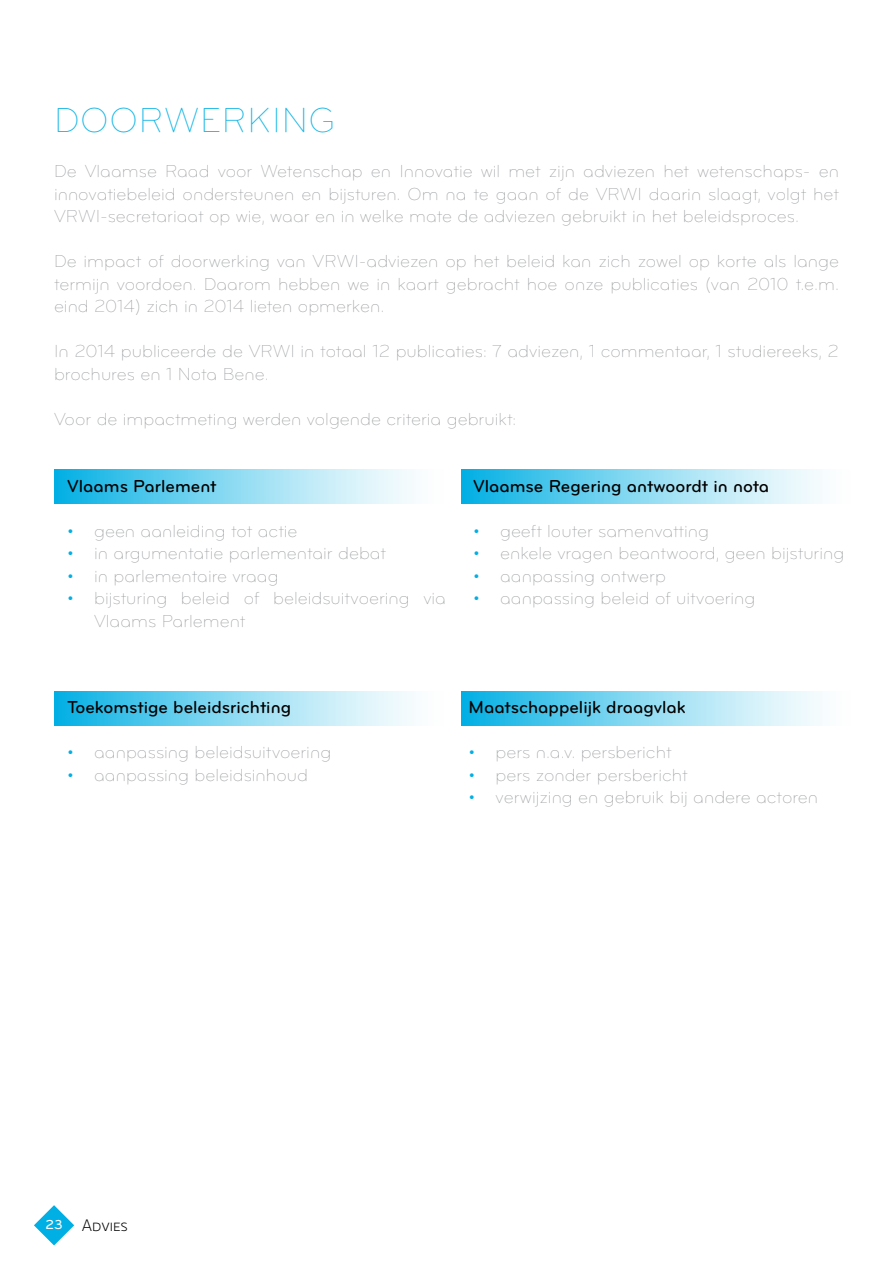
<style>
.page{position:relative;width:893px;height:1263px;background:#fff}
.page>*{position:absolute;margin:0;border:0;box-sizing:border-box;transform-origin:0 0}
.t1{font:36px "Bryant Pro Light Alternate";letter-spacing:.02em;color:#0eb5e5}
.t2{font:18px/22.5px "Bryant Pro Light Alternate";color:#939598}
.t3{font:18px "Bryant Pro Medium Alternate";color:#000}
.t4{font:300 16.5px "Gloriola Std";color:#000}
.s1{color:#00afe4}
.s2{font-family:"Bryant Pro Medium Alternate";font-weight:400;font-size:13.5px;color:#fff}
</style>
<div class="page">
<svg style="left:34px;top:1205px;width:40px;height:40px"></svg>
<div style="left:54px;top:469px;width:391px;height:34px;background:linear-gradient(to right,#0eb3e5,#fff)"></div>
<div style="left:461px;top:469px;width:391px;height:34px;background:linear-gradient(to right,#0db3e5,#fff)"></div>
<div style="left:461px;top:691px;width:391px;height:34px;background:linear-gradient(to right,#0db3e5,#fff)"></div>
<div style="left:54px;top:691px;width:391px;height:34px;background:linear-gradient(to right,#0eb3e5,#fff)"></div>
<h1 class="t1" style="left:54px;top:99px;width:238px">DOORWER KING</h1>
<p class="t2" style="left:54px;top:160px;width:786px">De Vlaamse Raad voor Wetenschap en I nnovatie wil met zijn adviezen het wetenschaps- en innovatiebeleid ondersteunen en bijsturen. Om na te gaan of de VRWI</p>
<p class="t2" style="left:649px;top:182px;width:192px">daarin slaagt, volgt het</p>
<p class="t2" style="left:54px;top:205px;width:12px">VRWI</p>
<p class="t2" style="left:100px;top:205px;width:700px">-secretariaat op wie, waar en in welke mate de adviezen gebruikt in het beleidsproces.</p>
<p class="t2" style="left:54px;top:250px;width:271px">De impact of doorwerking van VRWI</p>
<p class="t2" style="left:54px;top:250px;width:787px;text-align:justify;text-indent:305px">-adviezen op het beleid kan zich zowel op korte als lange termijn voordoen. Daarom hebben we in kaart gebracht hoe onze publicaties (van 2010 t.e.m. eind 2014) zich in 2014 lieten opmerken.</p>
<p class="t2" style="left:54px;top:340px;width:207px">I n 2014 publiceerde de VRWI</p>
<p class="t2" style="left:301px;top:340px;width:540px">in totaal 12 publicaties: 7 adviezen, 1 commentaar, 1 studiereeks, 2</p>
<p class="t2" style="left:54px;top:362px;width:216px">brochures en 1 Nota Bene.</p>
<p class="t2" style="left:54px;top:407px;width:464px">Voor de impactmeting werden volgende criteria gebruikt:</p>
<p class="t3" style="left:67px;top:474px;width:151px">Vlaams Parlement</p>
<p class="t2" style="left:67px;top:519px;width:232px"><span class="s1">•</span> geen aanleiding tot actie</p>
<p class="t2" style="left:67px;top:542px;width:320px"><span class="s1">•</span> in argumentatie parlementair debat</p>
<p class="t2" style="left:67px;top:564px;width:213px"><span class="s1">•</span> in parlementaire vraag</p>
<p class="t2" style="left:94px;top:587px;width:353px;text-indent:-27px"><span class="s1">•</span> bijsturing beleid of beleidsuitvoering via<br>Vlaams Parlement</p>
<p class="t3" style="left:473px;top:474px;width:298px">Vlaamse Regering antwoordt in nota</p>
<p class="t2" style="left:473px;top:519px;width:237px"><span class="s1">•</span> geeft louter samenvatting</p>
<p class="t2" style="left:473px;top:542px;width:373px"><span class="s1">•</span> enkele vragen beantwoord, geen bijsturing</p>
<p class="t2" style="left:473px;top:564px;width:194px"><span class="s1">•</span> aanpassing ontwerp</p>
<p class="t2" style="left:473px;top:587px;width:284px"><span class="s1">•</span> aanpassing beleid of uitvoering</p>
<p class="t3" style="left:67px;top:696px;width:226px">Toekomstige beleidsrichting</p>
<p class="t2" style="left:67px;top:741px;width:266px"><span class="s1">•</span> aanpassing beleidsuitvoering</p>
<p class="t2" style="left:67px;top:764px;width:242px"><span class="s1">•</span> aanpassing beleidsinhoud</p>
<p class="t3" style="left:469px;top:696px;width:219px">Maatschappelijk draagvlak</p>
<p class="t2" style="left:469px;top:741px;width:204px"><span class="s1">•</span> pers n.a.v. persbericht</p>
<p class="t2" style="left:469px;top:764px;width:221px"><span class="s1">•</span> pers zonder persbericht</p>
<p class="t2" style="left:469px;top:786px;width:351px"><span class="s1">•</span> verwijzing en gebruik bij andere actoren</p>
<p class="t4" style="left:45px;top:1214px;width:84px"><span class="s2">23</span> Advies</p>
</div>
